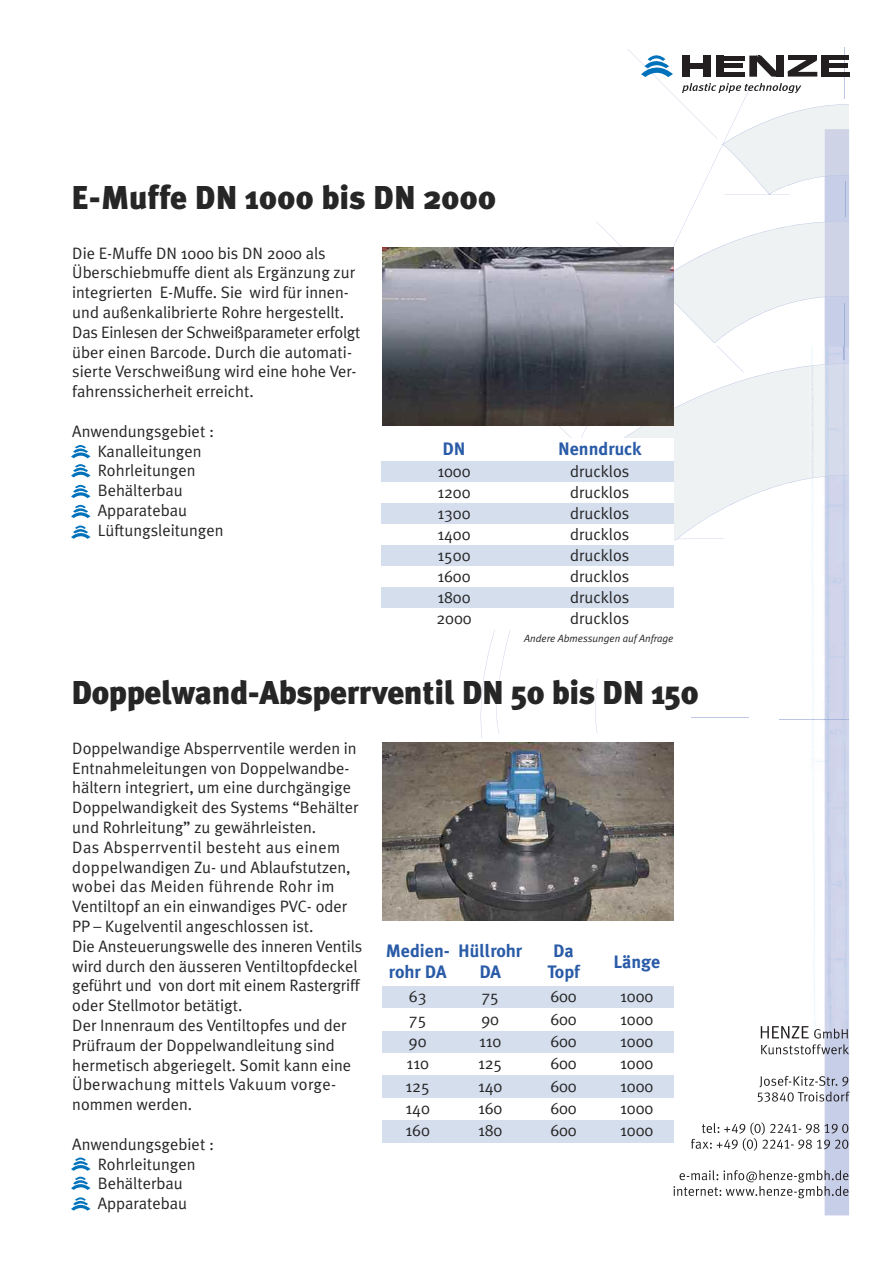
<style>
.page{position:relative;width:893px;height:1263px;background:#fff}
.page>*{position:absolute;margin:0;border:0;box-sizing:border-box;transform-origin:0 0}
.t1{font:900 33px "Meta Plus";letter-spacing:-.01em;color:#272627}
.t2{font:700 18px/21.6px "Meta Plus";color:#295ba7;text-align:center}
.t3{font:16.5px/19.8px "Meta Plus Normal";color:#272627}
.t4{font:italic 10.5px "Meta Plus Normal";color:#272627}
</style>
<div class="page">
<hr style="left:845px;top:47px;width:1px;height:52px;background:#bdc6e4">
<svg style="left:473px;top:49px;width:377px;height:1166px"></svg>
<img style="left:383px;top:743px;width:290px;height:177px">
<svg style="left:71px;top:1157px;width:19px;height:14px"></svg>
<svg style="left:71px;top:1177px;width:19px;height:13px"></svg>
<svg style="left:71px;top:1197px;width:19px;height:14px"></svg>
<div style="left:454px;top:939px;width:73px;height:47px;background:#fff"></div>
<div style="left:527px;top:939px;width:73px;height:47px;background:#fff"></div>
<div style="left:600px;top:939px;width:73px;height:47px;background:#fff"></div>
<div style="left:382px;top:986px;width:72px;height:22px;background:#d4deed"></div>
<div style="left:454px;top:986px;width:73px;height:22px;background:#d4deed"></div>
<div style="left:527px;top:986px;width:73px;height:22px;background:#d4deed"></div>
<div style="left:600px;top:986px;width:73px;height:22px;background:#d4deed"></div>
<div style="left:454px;top:1008px;width:73px;height:23px;background:#fff"></div>
<div style="left:527px;top:1008px;width:73px;height:23px;background:#fff"></div>
<div style="left:600px;top:1008px;width:73px;height:23px;background:#fff"></div>
<div style="left:382px;top:1031px;width:72px;height:22px;background:#d4deed"></div>
<div style="left:454px;top:1031px;width:73px;height:22px;background:#d4deed"></div>
<div style="left:527px;top:1031px;width:73px;height:22px;background:#d4deed"></div>
<div style="left:600px;top:1031px;width:73px;height:22px;background:#d4deed"></div>
<div style="left:454px;top:1053px;width:73px;height:23px;background:#fff"></div>
<div style="left:527px;top:1053px;width:73px;height:23px;background:#fff"></div>
<div style="left:600px;top:1053px;width:73px;height:23px;background:#fff"></div>
<div style="left:382px;top:1076px;width:72px;height:22px;background:#d4deed"></div>
<div style="left:454px;top:1076px;width:73px;height:22px;background:#d4deed"></div>
<div style="left:527px;top:1076px;width:73px;height:22px;background:#d4deed"></div>
<div style="left:600px;top:1076px;width:73px;height:22px;background:#d4deed"></div>
<div style="left:454px;top:1098px;width:73px;height:22px;background:#fff"></div>
<div style="left:527px;top:1098px;width:73px;height:22px;background:#fff"></div>
<div style="left:600px;top:1098px;width:73px;height:22px;background:#fff"></div>
<div style="left:382px;top:1120px;width:72px;height:23px;background:#d4deed"></div>
<div style="left:454px;top:1120px;width:73px;height:23px;background:#d4deed"></div>
<div style="left:527px;top:1120px;width:73px;height:23px;background:#d4deed"></div>
<div style="left:600px;top:1120px;width:73px;height:23px;background:#d4deed"></div>
<svg style="left:71px;top:445px;width:19px;height:13px"></svg>
<svg style="left:71px;top:464px;width:19px;height:13px"></svg>
<svg style="left:71px;top:485px;width:19px;height:13px"></svg>
<div style="left:382px;top:438px;width:144px;height:23px;background:#fff"></div>
<div style="left:526px;top:438px;width:147px;height:23px;background:#fff"></div>
<div style="left:382px;top:461px;width:144px;height:21px;background:#d4deed"></div>
<div style="left:526px;top:461px;width:147px;height:21px;background:#d4deed"></div>
<div style="left:382px;top:482px;width:144px;height:21px;background:#fff"></div>
<div style="left:526px;top:482px;width:147px;height:21px;background:#fff"></div>
<div style="left:382px;top:503px;width:144px;height:21px;background:#d4deed"></div>
<div style="left:526px;top:503px;width:147px;height:21px;background:#d4deed"></div>
<div style="left:382px;top:524px;width:144px;height:21px;background:#fff"></div>
<div style="left:526px;top:524px;width:147px;height:21px;background:#fff"></div>
<div style="left:382px;top:545px;width:144px;height:21px;background:#d4deed"></div>
<div style="left:526px;top:545px;width:147px;height:21px;background:#d4deed"></div>
<div style="left:382px;top:566px;width:144px;height:21px;background:#fff"></div>
<div style="left:526px;top:566px;width:147px;height:21px;background:#fff"></div>
<div style="left:382px;top:587px;width:144px;height:21px;background:#d4deed"></div>
<div style="left:526px;top:587px;width:147px;height:21px;background:#d4deed"></div>
<div style="left:382px;top:608px;width:144px;height:21px;background:#fff"></div>
<div style="left:526px;top:608px;width:147px;height:21px;background:#fff"></div>
<svg style="left:71px;top:505px;width:19px;height:13px"></svg>
<svg style="left:71px;top:525px;width:19px;height:14px"></svg>
<img style="left:383px;top:248px;width:290px;height:177px">
<h1 class="t1" style="left:71px;top:178px;width:427px">E-Muffe DN 1000 bis DN 2000</h1>
<p class="t3" style="left:72px;top:243px;width:290px">Die E-Muffe DN 1000 bis DN 2000 als Überschiebmuffe dient als Ergänzung zur integrierten E-Muffe. Sie wird für innen&shy;und außenkalibrierte Rohre hergestellt.<br>Das Einlesen der Schweißparameter erfolgt über einen Barcode. Durch die automati&shy;sierte Verschweißung wird eine hohe Ver&shy;fahrenssicherheit erreicht.</p>
<p class="t3" style="left:98px;top:421px;width:127px;text-indent:-26px">Anwendungsgebiet :<br>Kanalleitungen<br>Rohrleitungen<br>Behälterbau<br>Apparatebau<br>Lüftungsleitungen</p>
<p class="t2" style="left:442px;top:438px;width:25px">DN</p>
<p class="t2" style="left:558px;top:438px;width:85px">Nenndruck</p>
<p class="t3" style="left:437px;top:461px;width:35px">1000</p>
<p class="t3" style="left:570px;top:461px;width:61px">drucklos</p>
<p class="t3" style="left:437px;top:482px;width:35px">1200</p>
<p class="t3" style="left:570px;top:482px;width:61px">drucklos</p>
<p class="t3" style="left:437px;top:503px;width:35px">1300</p>
<p class="t3" style="left:570px;top:503px;width:61px">drucklos</p>
<p class="t3" style="left:437px;top:524px;width:35px">1400</p>
<p class="t3" style="left:570px;top:524px;width:61px">drucklos</p>
<p class="t3" style="left:437px;top:545px;width:35px">1500</p>
<p class="t3" style="left:570px;top:545px;width:61px">drucklos</p>
<p class="t3" style="left:437px;top:566px;width:35px">1600</p>
<p class="t3" style="left:570px;top:566px;width:61px">drucklos</p>
<p class="t3" style="left:437px;top:587px;width:35px">1800</p>
<p class="t3" style="left:570px;top:587px;width:61px">drucklos</p>
<p class="t3" style="left:436px;top:608px;width:37px">2000</p>
<p class="t3" style="left:570px;top:608px;width:61px">drucklos</p>
<p class="t4" style="left:524px;top:632px;width:151px">Andere Abmessungen auf Anfrage</p>
<h1 class="t1" style="left:71px;top:674px;width:629px">Doppelwand-Absperrventil DN 50 bis DN 150</h1>
<p class="t3" style="left:72px;top:738px;width:292px">Doppelwandige Absperrventile werden in Entnahmeleitungen von Doppelwandbe&shy;hältern integriert, um eine durchgängige Doppelwandigkeit des Systems “Behälter und Rohrleitung” zu gewährleisten.<br>Das Absperrventil besteht aus einem doppelwandigen Zu- und Ablaufstutzen, wobei das Meiden führende Rohr im Ventiltopf an ein einwandiges PVC- oder PP – Kugelventil angeschlossen ist.<br>Die Ansteuerungswelle des inneren Ventils wird durch den äusseren Ventiltopfdeckel geführt und von dort mit einem Rastergriff oder Stellmotor betätigt.<br>Der Innenraum des Ventiltopfes und der Prüfraum der Doppelwandleitung sind hermetisch abgeriegelt. Somit kann eine Überwachung mittels Vakuum vorge&shy;nommen werden.</p>
<p class="t3" style="left:72px;top:1134px;width:143px;text-align:center">Anwendungsgebiet :<br>Rohrleitungen<br>Behälterbau<br>Apparatebau</p>
<p class="t2" style="left:386px;top:940px;width:66px;text-align:left">Medien&shy;rohr DA</p>
<p class="t2" style="left:458px;top:940px;width:66px">Hüllrohr<br>DA</p>
<p class="t2" style="left:547px;top:940px;width:34px">Da<br>Topf</p>
<p class="t2" style="left:613px;top:950px;width:48px">Länge</p>
<p class="t3" style="left:409px;top:986px;width:19px">63</p>
<p class="t3" style="left:481px;top:986px;width:19px">75</p>
<p class="t3" style="left:550px;top:986px;width:28px">600</p>
<p class="t3" style="left:620px;top:986px;width:35px">1000</p>
<p class="t3" style="left:409px;top:1009px;width:19px">75</p>
<p class="t3" style="left:481px;top:1009px;width:19px">90</p>
<p class="t3" style="left:550px;top:1009px;width:28px">600</p>
<p class="t3" style="left:620px;top:1009px;width:35px">1000</p>
<p class="t3" style="left:409px;top:1031px;width:19px">90</p>
<p class="t3" style="left:479px;top:1031px;width:24px">110</p>
<p class="t3" style="left:550px;top:1031px;width:28px">600</p>
<p class="t3" style="left:620px;top:1031px;width:35px">1000</p>
<p class="t3" style="left:407px;top:1053px;width:24px">110</p>
<p class="t3" style="left:478px;top:1053px;width:26px">125</p>
<p class="t3" style="left:550px;top:1053px;width:28px">600</p>
<p class="t3" style="left:620px;top:1053px;width:35px">1000</p>
<p class="t3" style="left:406px;top:1076px;width:26px">125</p>
<p class="t3" style="left:478px;top:1076px;width:26px">140</p>
<p class="t3" style="left:550px;top:1076px;width:28px">600</p>
<p class="t3" style="left:620px;top:1076px;width:35px">1000</p>
<p class="t3" style="left:406px;top:1098px;width:26px">140</p>
<p class="t3" style="left:478px;top:1098px;width:26px">160</p>
<p class="t3" style="left:550px;top:1098px;width:28px">600</p>
<p class="t3" style="left:620px;top:1098px;width:35px">1000</p>
<p class="t3" style="left:406px;top:1121px;width:26px">160</p>
<p class="t3" style="left:478px;top:1121px;width:26px">180</p>
<p class="t3" style="left:550px;top:1121px;width:28px">600</p>
<p class="t3" style="left:620px;top:1121px;width:35px">1000</p>
</div>
